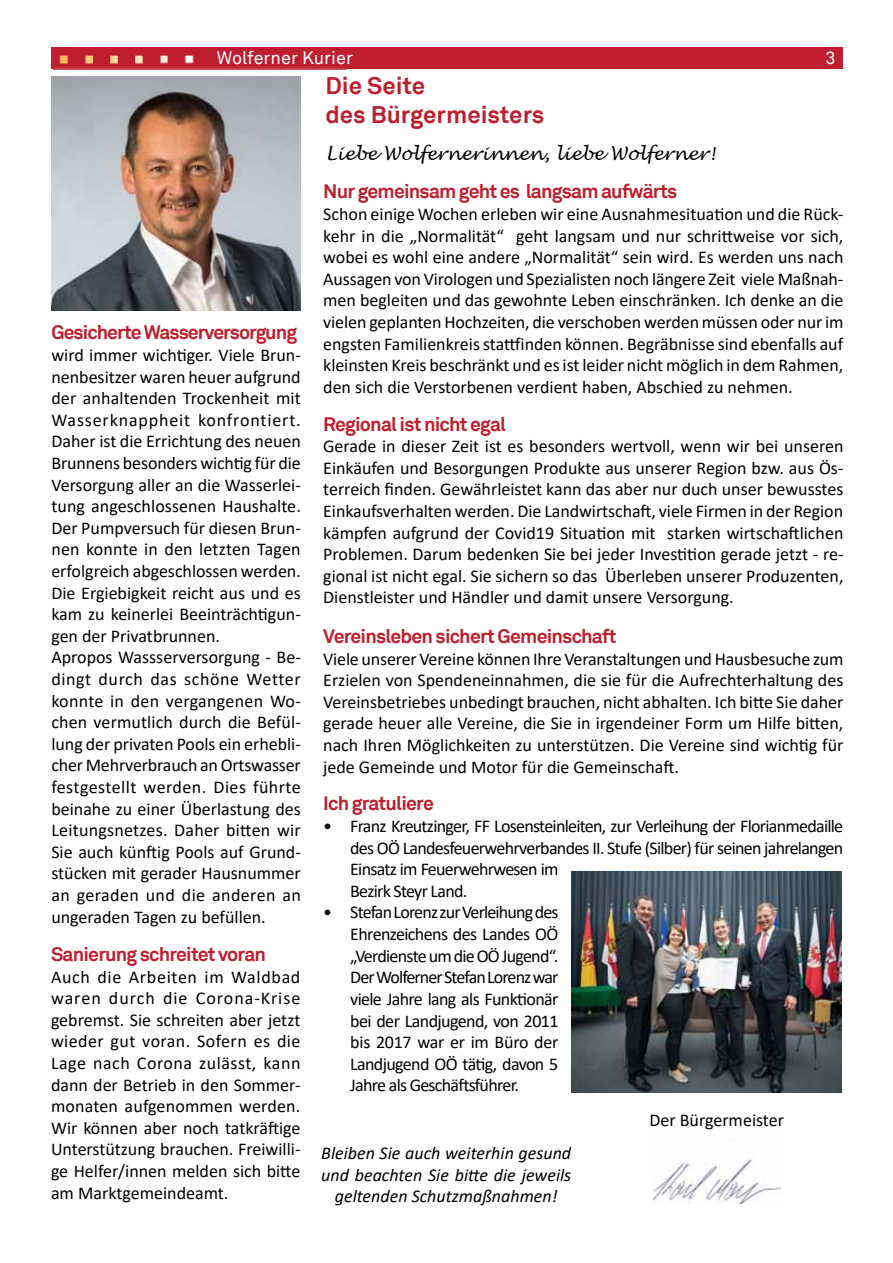
<style>
.page{position:relative;width:893px;height:1263px;background:#fff}
.page>*{position:absolute;margin:0;border:0;box-sizing:border-box;transform-origin:0 0}
.t1{font:700 24px/28.8px "Akkurat OEVP";color:#be1e2d}
.t2{font:700 19.5px "Akkurat OEVP";letter-spacing:-.04em;color:#be1e2d}
.t3{font:18px/21.6px "Calibri";color:#000;text-align:justify}
.t4{font:18px/21.6px "Calibri";letter-spacing:-.04em;color:#000}
.t5{font:italic 18px/21.6px "Calibri";color:#000;text-align:center}
.t6{font:italic 18px "Lucida Handwriting";color:#000}
.t7{font:18px "Akkurat OEVP";color:#fff}
</style>
<div class="page">
<img style="left:51px;top:76px;width:250px;height:234px">
<img style="left:653px;top:1153px;width:127px;height:50px">
<img style="left:571px;top:872px;width:271px;height:221px">
<div style="left:51px;top:48px;width:791px;height:21px;background:#be1e2d"></div>
<img style="left:59px;top:55px;width:135px;height:9px">
<div style="left:53px;top:49px;width:293px;height:21px;border:2px solid #be1e2d"></div>
<p class="t7" style="left:217px;top:47px;width:138px">Wolferner Kurier</p>
<p class="t7" style="left:825px;top:47px;width:12px">3</p>
<p class="t2" style="left:51px;top:320px;width:247px">Gesicherte Wasserversorgung</p>
<p class="t3" style="left:51px;top:344px;width:251px;text-align:left">wird immer wichtiger. Viele Brun&shy;nenbesitzer waren heuer aufgrund der anhaltenden Trockenheit mit<br>Wasserknappheit konfrontiert.<br>Daher ist die Errichtung des neuen<br>Brunnens besonders wichtig für die<br>Versorgung aller an die Wasserlei&shy;tung angeschlossenen Haushalte.<br>Der Pumpversuch für diesen Brun&shy;nen konnte in den letzten Tagen erfolgreich abgeschlossen werden.<br>Die Ergiebigkeit reicht aus und es kam zu keinerlei Beeinträchtigun&shy;gen der Privatbrunnen.<br>Apropos Wassserversorgung - Be&shy;dingt durch das schöne Wetter konnte in den vergangenen Wo&shy;chen vermutlich durch die Befül&shy;lung der privaten Pools ein erhebli&shy;cher Mehrverbrauch an Ortswasser festgestellt werden. Dies führte beinahe zu einer Überlastung des<br>Leitungsnetzes. Daher bitten wir<br>Sie auch künftig Pools auf Grund&shy;stücken mit gerader Hausnummer an geraden und die anderen an ungeraden Tagen zu befüllen.</p>
<p class="t2" style="left:51px;top:942px;width:217px">Sanierung schreitet voran</p>
<p class="t3" style="left:51px;top:965px;width:251px">Auch die Arbeiten im Waldbad waren durch die Corona-Krise gebremst. Sie schreiten aber jetzt wieder gut voran. Sofern es die Lage nach Corona zulässt, kann dann der Betrieb in den Sommer&shy;monaten aufgenommen werden.<br>Wir können aber noch tatkräftige Unterstützung brauchen. Freiwilli&shy;ge Helfer/innen melden sich bitte am Marktgemeindeamt.</p>
<h1 class="t1" style="left:325px;top:71px;width:220px">Die Seite<br>des Bürgermeisters</h1>
<p class="t6" style="left:325px;top:143px;width:391px">Liebe Wolfernerinnen, liebe Wolferner!</p>
<p class="t2" style="left:323px;top:179px;width:355px">Nur gemeinsam geht es langsam aufwärts</p>
<p class="t3" style="left:323px;top:203px;width:522px">Schon einige Wochen erleben wir eine Ausnahmesituation und die Rück&shy;kehr in die „Normalität“ geht langsam und nur schrittweise vor sich, wobei es wohl eine andere „Normalität“ sein wird. Es werden uns nach Aussagen von Virologen und Spezialisten noch längere Zeit viele Maßnah&shy;men begleiten und das gewohnte Leben einschränken. Ich denke an die vielen geplanten Hochzeiten, die verschoben werden müssen oder nur im engsten Familienkreis stattfinden können. Begräbnisse sind ebenfalls auf kleinsten Kreis beschränkt und es ist leider nicht möglich in dem Rahmen, den sich die Verstorbenen verdient haben, Abschied zu nehmen.</p>
<p class="t2" style="left:323px;top:411px;width:184px">Regional ist nicht egal</p>
<p class="t3" style="left:323px;top:435px;width:522px">Gerade in dieser Zeit ist es besonders wertvoll, wenn wir bei unseren Einkäufen und Besorgungen Produkte aus unserer Region bzw. aus Ös&shy;terreich finden. Gewährleistet kann das aber nur duch unser bewusstes Einkaufsverhalten werden. Die Landwirtschaft, viele Firmen in der Region kämpfen aufgrund der Covid19 Situation mit starken wirtschaftlichen Problemen. Darum bedenken Sie bei jeder Investition gerade jetzt - re&shy;gional ist nicht egal. Sie sichern so das Überleben unserer Produzenten, Dienstleister und Händler und damit unsere Versorgung.</p>
<p class="t2" style="left:323px;top:624px;width:295px">Vereinsleben sichert Gemeinschaft</p>
<p class="t3" style="left:323px;top:647px;width:522px">Viele unserer Vereine können Ihre Veranstaltungen und Hausbesuche zum Erzielen von Spendeneinnahmen, die sie für die Aufrechterhaltung des Vereinsbetriebes unbedingt brauchen, nicht abhalten. Ich bitte Sie daher gerade heuer alle Vereine, die Sie in irgendeiner Form um Hilfe bitten, nach Ihren Möglichkeiten zu unterstützen. Die Vereine sind wichtig für jede Gemeinde und Motor für die Gemeinschaft.</p>
<p class="t2" style="left:323px;top:791px;width:112px">Ich gratuliere</p>
<p class="t4" style="left:350px;top:815px;width:495px;text-indent:-27px">• Franz Kreutzinger, FF Losensteinleiten, zur Verleihung der Florianmedaille des OÖ Landesfeuerwehrverbandes II. Stufe (Silber) für seinen jahrelangen Einsatz im Feuerwehrwesen im<br>Bezirk Steyr Land.</p>
<p class="t3" style="left:350px;top:901px;width:210px;text-indent:-27px">• Stefan Lorenz zur Verleihung des Ehrenzeichens des Landes OÖ „Verdienste um die OÖ Jugend“.<br>Der Wolferner Stefan Lorenz war viele Jahre lang als Funktionär bei der Landjugend, von 2011 bis 2017 war er im Büro der Landjugend OÖ tätig, davon 5<br>Jahre als Geschäftsführer.</p>
<p class="t5" style="left:321px;top:1141px;width:251px">Bleiben Sie auch weiterhin gesund und beachten Sie bitte die jeweils geltenden Schutzmaßnahmen!</p>
<p class="t3" style="left:649px;top:1109px;width:136px">Der Bürgermeister</p>
</div>
